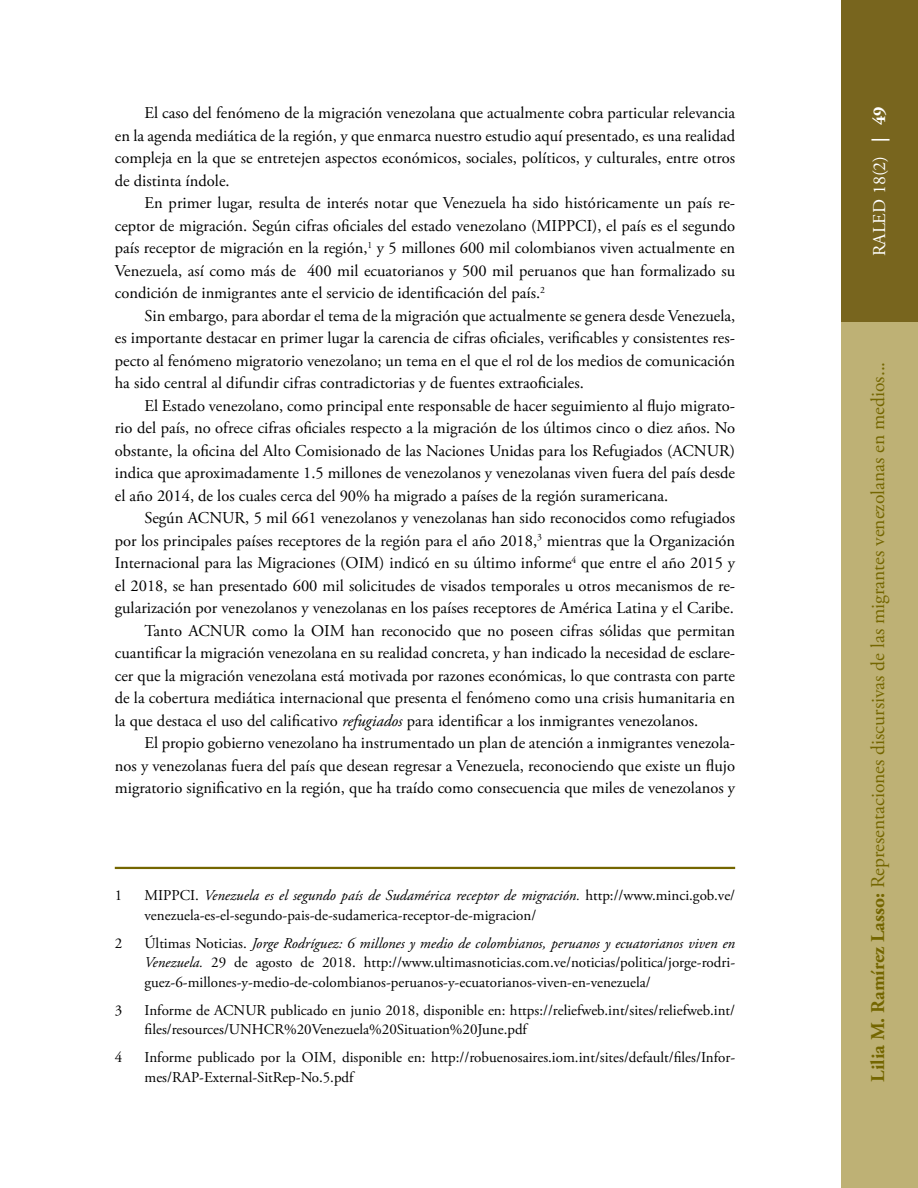
<style>
.page{position:relative;width:918px;height:1188px;background:#fff}
.page>*{position:absolute;margin:0;border:0;box-sizing:border-box;transform-origin:0 0}
.t1{font:19.5px "Adobe Garamond Pro";color:#746600}
.t2{font:18px "Adobe Garamond Pro";color:#fff}
.t3{font:16.5px/22.5px "Adobe Garamond Pro";color:#000;text-align:justify}
.t4{font:15px/19.5px "Adobe Garamond Pro";color:#000}
.s1{font-style:italic}
.s2{font-weight:700}
</style>
<div class="page">
<div style="left:841px;top:0;width:77px;height:1188px;background:#beb175"></div>
<div style="left:841px;top:0;width:77px;height:322px;background:#78651e"></div>
<hr style="left:115px;top:867px;width:620px;height:2px;background:#746600">
<p class="t3" style="left:115px;top:102px;width:622px;text-indent:30px">El caso del fenómeno de la migración venezolana que actualmente cobra particular relevancia en la agenda mediática de la región, y que enmarca nuestro estudio aquí presentado, es una realidad compleja en la que se entretejen aspectos económicos, sociales, políticos, y culturales, entre otros de distinta índole.</p>
<p class="t3" style="left:115px;top:192px;width:622px;text-indent:30px">En primer lugar, resulta de interés notar que Venezuela ha sido históricamente un país re&shy;ceptor de migración. Según cifras oficiales del estado venezolano (MIPPCI), el país es el segundo país receptor de migración en la región,<sup>1</sup> y 5 millones 600 mil colombianos viven actualmente en Venezuela, así como más de 400 mil ecuatorianos y 500 mil peruanos que han formalizado su condición de inmigrantes ante el servicio de identificación del país.<sup>2</sup></p>
<p class="t3" style="left:115px;top:305px;width:622px;text-indent:30px">Sin embargo, para abordar el tema de la migración que actualmente se genera desde Venezuela, es importante destacar en primer lugar la carencia de cifras oficiales, verificables y consistentes res&shy;pecto al fenómeno migratorio venezolano; un tema en el que el rol de los medios de comunicación ha sido central al difundir cifras contradictorias y de fuentes extraoficiales.</p>
<p class="t3" style="left:115px;top:395px;width:622px;text-indent:30px">El Estado venezolano, como principal ente responsable de hacer seguimiento al flujo migrato&shy;rio del país, no ofrece cifras oficiales respecto a la migración de los últimos cinco o diez años. No obstante, la oficina del Alto Comisionado de las Naciones Unidas para los Refugiados (ACNUR) indica que aproximadamente 1.5 millones de venezolanos y venezolanas viven fuera del país desde el año 2014, de los cuales cerca del 90% ha migrado a países de la región suramericana.</p>
<p class="t3" style="left:145px;top:507px;width:592px">Según ACNUR, 5 mil 661 venezolanos y venezolanas han sido reconocidos como refugiados</p>
<p class="t3" style="left:115px;top:530px;width:622px">por los principales países receptores de la región para el año 2018,<sup>3</sup> mientras que la Organización</p>
<p class="t3" style="left:115px;top:552px;width:622px">Internacional para las Migraciones (OIM) indicó en su último informe<sup>4</sup> que entre el año 2015 y</p>
<p class="t3" style="left:115px;top:575px;width:622px">el 2018, se han presentado 600 mil solicitudes de visados temporales u otros mecanismos de re-</p>
<p class="t3" style="left:115px;top:597px;width:621px">gularización por venezolanos y venezolanas en los países receptores de América Latina y el Caribe.</p>
<p class="t3" style="left:145px;top:620px;width:592px">Tanto ACNUR como la OIM han reconocido que no poseen cifras sólidas que permitan</p>
<p class="t3" style="left:115px;top:642px;width:622px">cuantificar la migración venezolana en su realidad concreta, y han indicado la necesidad de esclare-</p>
<p class="t3" style="left:115px;top:665px;width:622px">cer que la migración venezolana está motivada por razones económicas, lo que contrasta con parte</p>
<p class="t3" style="left:115px;top:687px;width:622px">de la cobertura mediática internacional que presenta el fenómeno como una crisis humanitaria en</p>
<p class="t3" style="left:115px;top:710px;width:585px">la que destaca el uso del calificativo <span class="s1">refugiados</span> para identificar a los inmigrantes venezolanos.</p>
<p class="t3" style="left:145px;top:732px;width:592px">El propio gobierno venezolano ha instrumentado un plan de atención a inmigrantes venezola-</p>
<p class="t3" style="left:115px;top:755px;width:622px">nos y venezolanas fuera del país que desean regresar a Venezuela, reconociendo que existe un flujo</p>
<p class="t3" style="left:115px;top:777px;width:622px">migratorio significativo en la región, que ha traído como consecuencia que miles de venezolanos y</p>
<p class="t4" style="left:115px;top:886px;width:9px">1</p>
<p class="t4" style="left:145px;top:886px;width:592px">MIPPCI. <span class="s1">Venezuela es el segundo país de Sudamérica receptor de migración.</span> http://www.minci.gob.ve/ venezuela-es-el-segundo-pais-de-sudamerica-receptor-de-migracion/</p>
<p class="t4" style="left:115px;top:934px;width:9px">2</p>
<p class="t4" style="left:145px;top:934px;width:592px;text-align:justify">Últimas Noticias. <span class="s1">Jorge Rodríguez: 6 millones y medio de colombianos, peruanos y ecuatorianos viven en Venezuela.</span> 29 de agosto de 2018. http://www.ultimasnoticias.com.ve/noticias/politica/jorge-rodri&shy;guez-6-millones-y-medio-de-colombianos-peruanos-y-ecuatorianos-viven-en-venezuela/</p>
<p class="t4" style="left:115px;top:1001px;width:9px">3</p>
<p class="t4" style="left:145px;top:1001px;width:592px">Informe de ACNUR publicado en junio 2018, disponible en: https://reliefweb.int/sites/reliefweb.int/ files/resources/UNHCR%20Venezuela%20Situation%20June.pdf</p>
<p class="t4" style="left:115px;top:1048px;width:9px">4</p>
<p class="t4" style="left:145px;top:1048px;width:592px">Informe publicado por la OIM, disponible en: http://robuenosaires.iom.int/sites/default/files/Infor&shy;mes/RAP-External-SitRep-No.5.pdf</p>
<p class="t2" style="left:869px;top:256px;width:151px;rotate:-90deg">RALED 18(2) <span class="s2">| 49</span></p>
<p class="t1" style="left:866px;top:1082px;width:721px;rotate:-90deg"><span class="s2">Lilia M. Ramírez Lasso:</span> Representaciones discursivas de las migrantes venezolanas en medios...</p>
</div>
